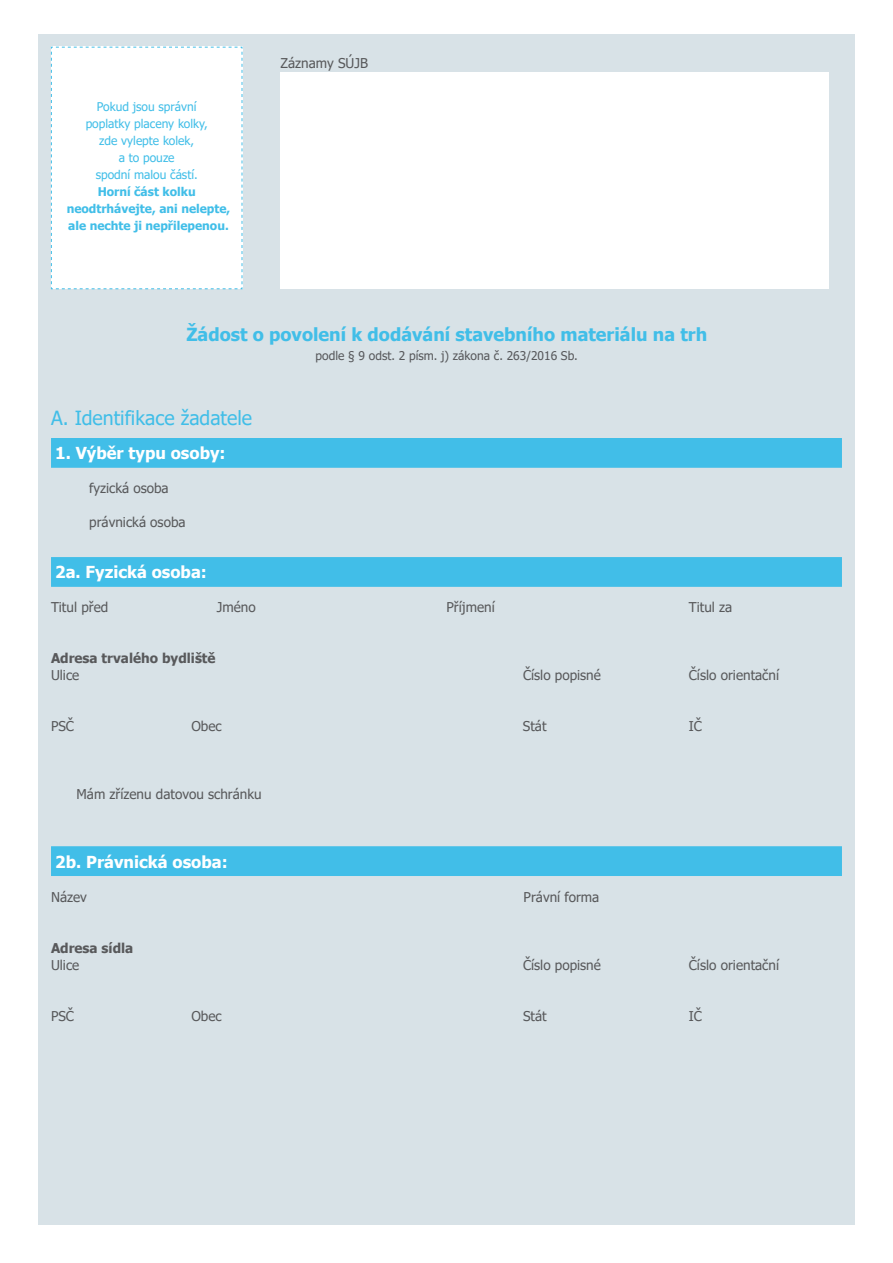
<style>
.page{position:relative;width:893px;height:1263px;background:#fff}
.page>*{position:absolute;margin:0;border:0;box-sizing:border-box;transform-origin:0 0}
.t1{font:19.5px "Tahoma";color:#41bee8}
.t2{font:700 18px "Tahoma";color:#41bee8}
.t3{font:700 16.5px "Tahoma";color:#fff}
.t4{font:13.5px "Tahoma";color:#58595b}
.t5{font:700 13.5px "Tahoma";color:#58595b}
.t6{font:12px/17px "Tahoma";color:#41bee8;text-align:center}
.t7{font:700 12px/17px "Tahoma";color:#41bee8;text-align:center}
.t8{font:12px "Tahoma";color:#57585b}
</style>
<div class="page">
<div style="left:38px;top:34px;width:817px;height:1191px;background:#d8e2e7"></div>
<div style="left:51px;top:46px;width:192px;height:244px;background:#fff"></div>
<div style="left:51px;top:557px;width:791px;height:30px;background:#41bee8"></div>
<div style="left:51px;top:846px;width:791px;height:30px;background:#41bee8"></div>
<div style="left:51px;top:438px;width:791px;height:30px;background:#41bee8"></div>
<div style="left:281px;top:72px;width:548px;height:217px;background:#fff"></div>
<p class="t6" style="left:86px;top:98px;width:124px">Pokud jsou správní poplatky placeny kolky, zde vylepte kolek,<br>a to pouze<br>spodní malou částí.</p>
<p class="t7" style="left:67px;top:183px;width:165px">Horní část kolku neodtrhávejte, ani nelepte, ale nechte ji nepřilepenou.</p>
<p class="t4" style="left:281px;top:54px;width:89px">Záznamy SÚJB</p>
<h2 class="t2" style="left:186px;top:322px;width:522px">Žádost o povolení k dodávání stavebního materiálu na trh</h2>
<p class="t8" style="left:316px;top:347px;width:264px">podle § 9 odst. 2 písm. j) zákona č. 263/2016 Sb.</p>
<h1 class="t1" style="left:51px;top:405px;width:203px">A. Identifikace žadatele</h1>
<p class="t3" style="left:55px;top:442px;width:172px">1. Výběr typu osoby:</p>
<p class="t4" style="left:89px;top:479px;width:81px">fyzická osoba</p>
<p class="t4" style="left:89px;top:513px;width:98px">právnická osoba</p>
<p class="t3" style="left:55px;top:561px;width:153px">2a. Fyzická osoba:</p>
<p class="t4" style="left:51px;top:598px;width:59px">Titul před</p>
<p class="t4" style="left:217px;top:598px;width:40px">Jméno</p>
<p class="t5" style="left:51px;top:649px;width:166px">Adresa trvalého bydliště</p>
<p class="t4" style="left:51px;top:666px;width:30px">Ulice</p>
<p class="t4" style="left:51px;top:717px;width:25px">PSČ</p>
<p class="t4" style="left:191px;top:717px;width:32px">Obec</p>
<p class="t4" style="left:77px;top:785px;width:187px">Mám zřízenu datovou schránku</p>
<p class="t3" style="left:55px;top:850px;width:174px">2b. Právnická osoba:</p>
<p class="t4" style="left:51px;top:887px;width:37px">Název</p>
<p class="t5" style="left:51px;top:938px;width:84px">Adresa sídla</p>
<p class="t4" style="left:51px;top:955px;width:30px">Ulice</p>
<p class="t4" style="left:51px;top:1007px;width:25px">PSČ</p>
<p class="t4" style="left:191px;top:1007px;width:32px">Obec</p>
<p class="t4" style="left:446px;top:598px;width:50px">Příjmení</p>
<p class="t4" style="left:689px;top:598px;width:45px">Titul za</p>
<p class="t4" style="left:523px;top:666px;width:79px">Číslo popisné</p>
<p class="t4" style="left:689px;top:666px;width:92px">Číslo orientační</p>
<p class="t4" style="left:523px;top:717px;width:25px">Stát</p>
<p class="t4" style="left:689px;top:717px;width:15px">IČ</p>
<p class="t4" style="left:524px;top:887px;width:77px">Právní forma</p>
<p class="t4" style="left:523px;top:955px;width:79px">Číslo popisné</p>
<p class="t4" style="left:689px;top:955px;width:92px">Číslo orientační</p>
<p class="t4" style="left:523px;top:1007px;width:25px">Stát</p>
<p class="t4" style="left:689px;top:1007px;width:15px">IČ</p>
</div>
